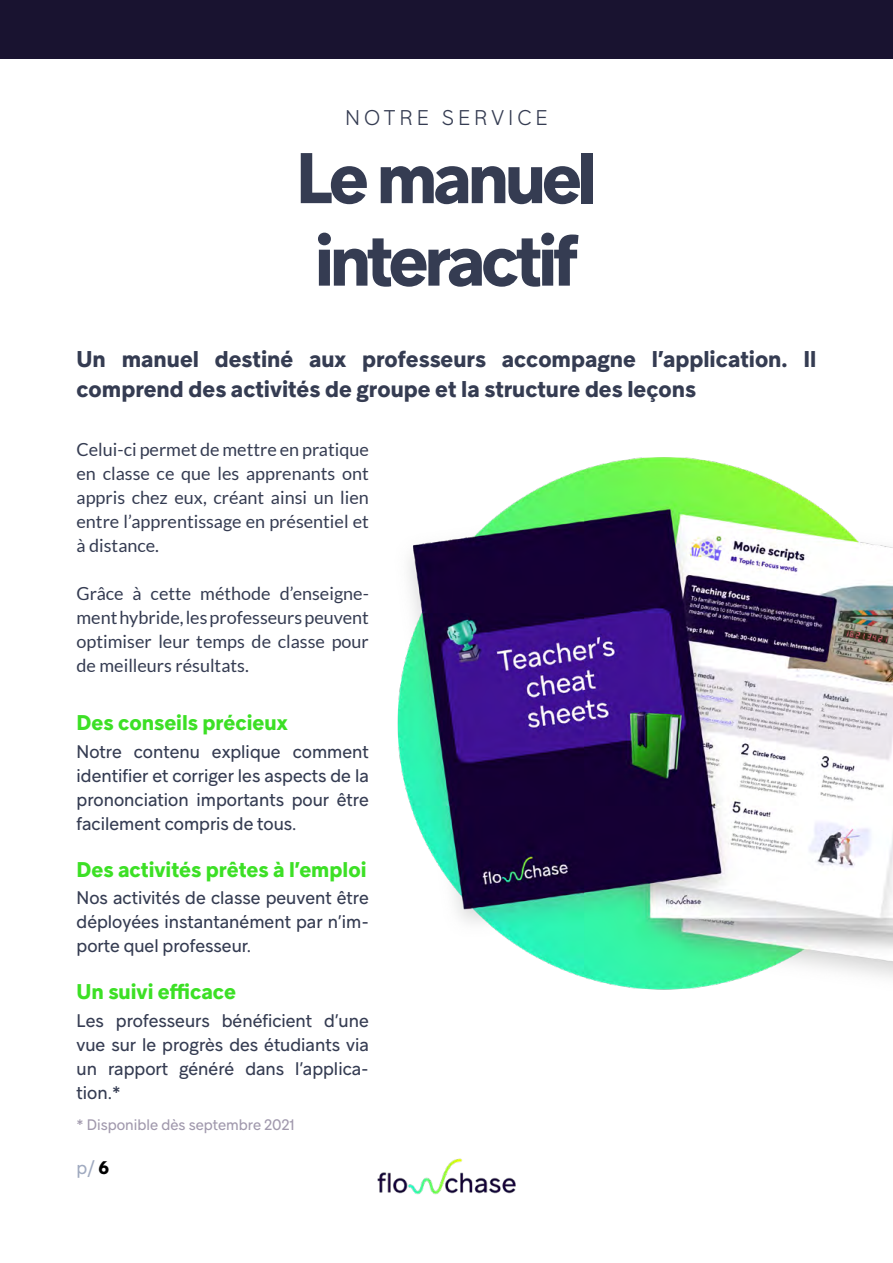
<style>
.page{position:relative;width:893px;height:1263px;background:#fff}
.page>*{position:absolute;margin:0;border:0;box-sizing:border-box;transform-origin:0 0}
.t1{font:700 70.5px/82.5px "Guillon";letter-spacing:-.06em;color:#353c52}
.t2{font:700 22.5px/30px "Guillon";color:#353c52}
.t3{font:700 21px "Guillon";color:#3ce025}
.t4{font:300 21px "Guillon";letter-spacing:.185em;color:#353c52}
.t5{font:18px/24px "Guillon";color:#353c52;text-align:justify}
.t6{font:18px/24px "Lato";color:#353c52;text-align:justify}
.t7{font:18px "Guillon";color:#a0aac0}
.t8{font:15px "Guillon";color:#a199ad}
.s1{font-weight:700;color:#000}
</style>
<div class="page">
<img style="left:397px;top:457px;width:496px;height:533px">
<img style="left:377px;top:1158px;width:139px;height:37px">
<div style="left:1px;top:1px;width:892px;height:58px;background:#191330"></div>
<p class="t4" style="left:345px;top:105px;width:204px">NOTRE SERVICE</p>
<h1 class="t1" style="left:296px;top:135px;width:303px">Le manuel interactif</h1>
<p class="t2" style="left:77px;top:343px;width:741px">Un manuel destiné aux professeurs accompagne l’application. Il comprend des activités de groupe et la structure des leçons</p>
<p class="t6" style="left:77px;top:437px;width:294px">Celui-ci permet de mettre en pratique en classe ce que les apprenants ont appris chez eux, créant ainsi un lien entre l’apprentissage en présentiel et à distance.</p>
<p class="t6" style="left:77px;top:581px;width:294px">Grâce à cette méthode d’enseigne&shy;ment hybride, les professeurs peuvent optimiser leur temps de classe pour de meilleurs résultats.</p>
<p class="t3" style="left:77px;top:709px;width:213px">Des conseils précieux</p>
<p class="t5" style="left:77px;top:739px;width:294px">Notre contenu explique comment identifier et corriger les aspects de la prononciation importants pour être facilement compris de tous.</p>
<p class="t3" style="left:77px;top:856px;width:291px">Des activités prêtes à l’emploi</p>
<p class="t5" style="left:77px;top:885px;width:294px">Nos activités de classe peuvent être déployées instantanément par n’im&shy;porte quel professeur.</p>
<p class="t3" style="left:77px;top:978px;width:161px">Un suivi efficace</p>
<p class="t5" style="left:77px;top:1008px;width:294px">Les professeurs bénéficient d’une vue sur le progrès des étudiants via un rapport généré dans l’applica&shy;tion.*</p>
<p class="t8" style="left:77px;top:1115px;width:220px">* Disponible dès septembre 2021</p>
<p class="t7" style="left:77px;top:1156px;width:34px">p/ <span class="s1">6</span></p>
</div>
